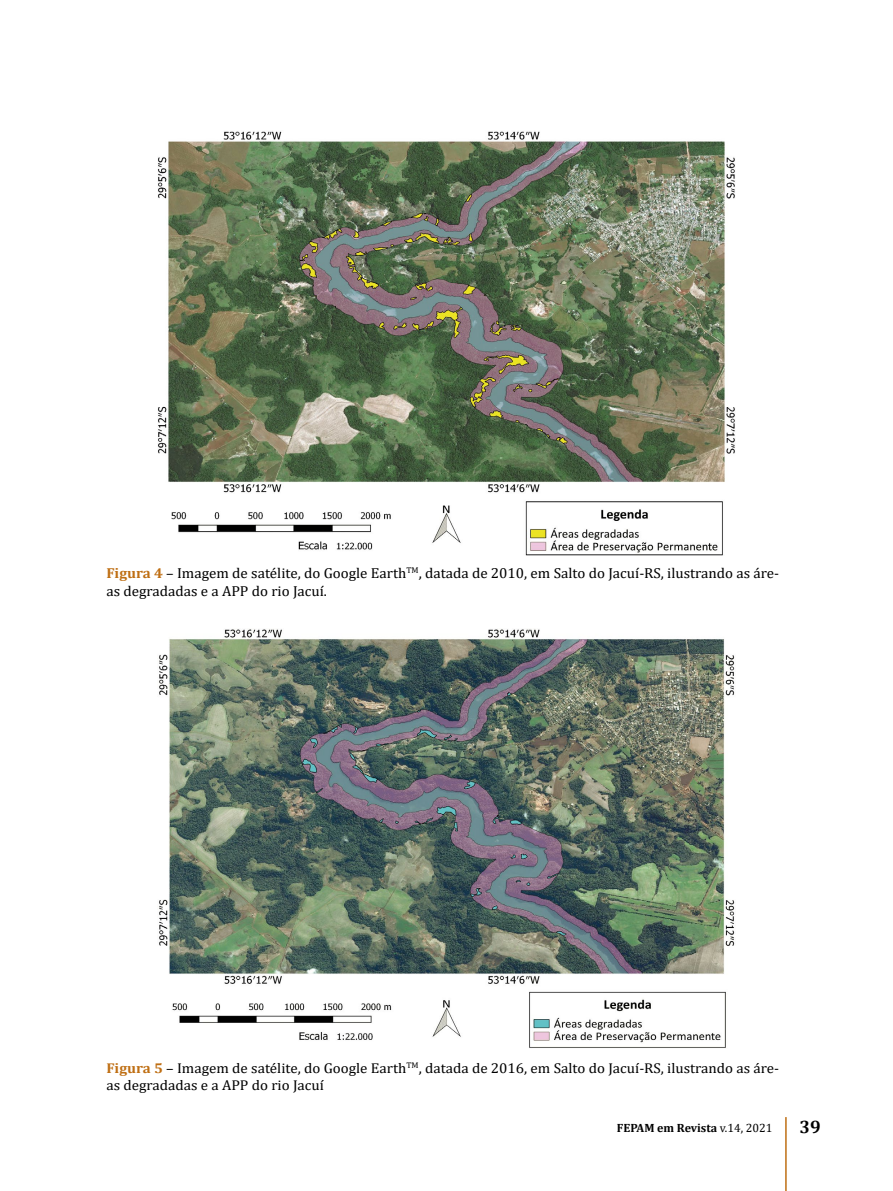
<style>
.page{position:relative;width:893px;height:1191px;background:#fff}
.page>*{position:absolute;margin:0;border:0;box-sizing:border-box;transform-origin:0 0}
.t1{font:700 18px "Cambria";color:#000}
.F_Legenda{font:14.4px/17.4px "Cambria";color:#000;scale:1.04 1}
.F_Legenda-2{font:14.25px/17.1px "Cambria";color:#000;scale:1.05 1}
.t2{font:700 12px "Cambria";color:#000}
.s1{font-weight:700;color:#bf6f14}
.s2{font-weight:400}
</style>
<div class="page">
<hr style="left:785px;top:1117px;width:2px;height:74px;background:#bf6f14">
<img style="left:158px;top:131px;width:577px;height:425px">
<img style="left:159px;top:629px;width:576px;height:419px">
<p class="F_Legenda" style="left:106px;top:564px;width:648px"><span class="s1">Figura 4</span> – Imagem de satélite, do Google Earth<sup>TM</sup>, datada de 2010, em Salto do Jacuí-RS, ilustrando as áre&shy;as degradadas e a APP do rio Jacuí.</p>
<p class="F_Legenda-2" style="left:106px;top:1059px;width:642px"><span class="s1">Figura 5</span> – Imagem de satélite, do Google Earth<sup>TM</sup>, datada de 2016, em Salto do Jacuí-RS, ilustrando as áre&shy;as degradadas e a APP do rio Jacuí</p>
<p class="t2" style="left:617px;top:1119px;width:157px">FEPAM em Revista <span class="s2">v.14, 2021</span></p>
<p class="t1" style="left:799px;top:1113px;width:23px">39</p>
</div>
